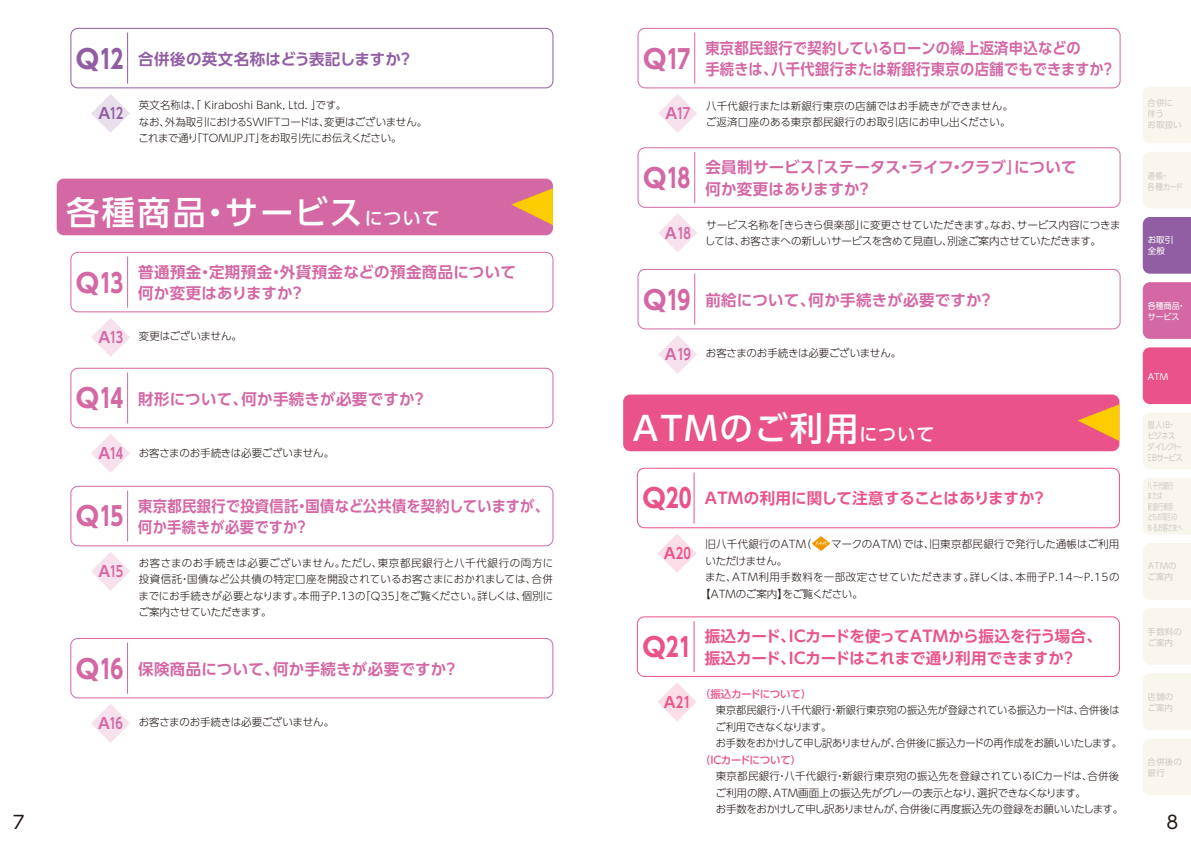
<style>
.page{position:relative;width:1191px;height:842px;background:#fff}
.page>*{position:absolute;margin:0;border:0;box-sizing:border-box;transform-origin:0 0}
.t1{font:500 33px "UD Shin Go Pro";letter-spacing:.075em;color:#fff}
.t2{font:700 26px "UD Shin Go Pro";letter-spacing:-.045em;color:#d368a4}
.t3{font:700 26px "UD Shin Go Pro";color:#e95389}
.t4{font:18px "UD Shin Go Pro";color:#221815}
.t5{font:700 15.5px/21.5px "UD Shin Go Pro De";letter-spacing:.015em;color:#d368a4}
.t6{font:700 15.5px/21.5px "UD Shin Go Pro De";letter-spacing:.015em;color:#d368a4;scale:.92 1}
.t7{font:700 15.5px/21.5px "UD Shin Go Pro De";letter-spacing:-.015em;color:#e95389}
.t8{font:700 15.5px "UD Shin Go Pro De";letter-spacing:.02em;color:#915da3}
.t9{font:700 15px "UD Shin Go Pro De";letter-spacing:-.075em;color:#d368a4}
.t10{font:700 15px "UD Shin Go Pro De";letter-spacing:.015em;color:#e95389}
.t11{font:700 15px "UD Shin Go Pro De";color:#915da3}
.t12{font:300 10.5px/16.5px "UD Shin Go Pro";letter-spacing:-.01em;color:#221815}
.t13{font:300 10.5px/16.5px "UD Shin Go Pro";letter-spacing:.02em;color:#221815}
.t14{font:300 10.5px "UD Shin Go Pro";letter-spacing:.05em;color:#221815}
.t15{font:300 10.5px "UD Shin Go Pro";letter-spacing:.025em;color:#221815}
.t16{font:500 10.5px "UD Shin Go Pro";letter-spacing:-.035em;color:#e95389}
.t17{font:500 10.5px "UD Shin Go Pro";letter-spacing:-.06em;color:#e95389}
.t18{font:300 10.5px "UD Shin Go Pro";letter-spacing:-.035em;color:#221815}
.t19{font:8.5px/11px "UD Shin Go Pro";color:#d3d3d4}
.t20{font:8.5px/10.5px "UD Shin Go Pro";color:#d3d3d4;scale:.6 1}
.t21{font:8.5px/11px "UD Shin Go Pro";letter-spacing:-.065em;color:#d3d3d4;scale:.87 1}
.t22{font:8.5px/11px "UD Shin Go Pro";color:#fff;scale:.94 1}
.t23{font:8.5px/11px "UD Shin Go Pro";color:#fff}
.t24{font:8.5px/11px "UD Shin Go Pro";color:#d3d3d4;scale:.9 1}
.s1{font-family:"UD Shin Go Pro";font-size:26px}
.s2{font-size:18px}
.s3{font-family:"UD Shin Go Pro De";font-weight:700;font-size:15px;color:#d368a4}
</style>
<div class="page">
<div style="left:57px;top:179px;width:496px;height:56px;background:#d368a4;border-radius:7px"></div>
<div style="left:70px;top:28px;width:483px;height:60px;border:1px solid #915da3;border-radius:7px"></div>
<hr style="left:127px;top:33px;width:1px;height:51px;background:#915da3">
<div style="left:70px;top:252px;width:483px;height:60px;border:1px solid #d368a4;border-radius:7px"></div>
<hr style="left:127px;top:257px;width:1px;height:51px;background:#d368a4">
<div style="left:637px;top:147px;width:483px;height:61px;border:1px solid #d368a4;border-radius:7px"></div>
<hr style="left:694px;top:152px;width:1px;height:51px;background:#d368a4">
<div style="left:637px;top:269px;width:483px;height:60px;border:1px solid #d368a4;border-radius:7px"></div>
<hr style="left:694px;top:274px;width:1px;height:51px;background:#d368a4">
<div style="left:637px;top:468px;width:483px;height:60px;border:1px solid #e95389;border-radius:7px"></div>
<hr style="left:693px;top:472px;width:1px;height:51px;background:#e95389">
<div style="left:637px;top:616px;width:483px;height:61px;border:1px solid #e95389;border-radius:7px"></div>
<hr style="left:693px;top:621px;width:1px;height:51px;background:#e95389">
<div style="left:70px;top:368px;width:483px;height:60px;border:1px solid #d368a4;border-radius:7px"></div>
<hr style="left:127px;top:372px;width:1px;height:51px;background:#d368a4">
<div style="left:70px;top:486px;width:483px;height:60px;border:1px solid #d368a4;border-radius:7px"></div>
<hr style="left:127px;top:490px;width:1px;height:51px;background:#d368a4">
<div style="left:70px;top:638px;width:483px;height:60px;border:1px solid #d368a4;border-radius:7px"></div>
<hr style="left:127px;top:643px;width:1px;height:51px;background:#d368a4">
<div style="left:637px;top:28px;width:483px;height:60px;border:1px solid #d368a4;border-radius:7px"></div>
<hr style="left:694px;top:33px;width:1px;height:51px;background:#d368a4">
<div style="left:623px;top:394px;width:496px;height:57px;background:#e95389;border-radius:7px"></div>
<svg style="left:1078px;top:404px;width:41px;height:37px"></svg>
<svg style="left:511px;top:188px;width:42px;height:37px"></svg>
<svg style="left:91px;top:94px;width:39px;height:39px"></svg>
<svg style="left:91px;top:318px;width:39px;height:39px"></svg>
<svg style="left:658px;top:213px;width:39px;height:39px"></svg>
<svg style="left:658px;top:335px;width:39px;height:39px"></svg>
<svg style="left:658px;top:534px;width:38px;height:39px"></svg>
<svg style="left:658px;top:683px;width:38px;height:38px"></svg>
<svg style="left:91px;top:434px;width:39px;height:39px"></svg>
<svg style="left:91px;top:552px;width:39px;height:39px"></svg>
<svg style="left:91px;top:704px;width:39px;height:39px"></svg>
<svg style="left:658px;top:94px;width:39px;height:39px"></svg>
<svg style="left:812px;top:536px;width:18px;height:15px"></svg>
<div style="left:1143px;top:87px;width:48px;height:56px;background:#f9f6ee"></div>
<div style="left:1143px;top:152px;width:48px;height:56px;background:#f9f6ee"></div>
<div style="left:1142px;top:217px;width:49px;height:57px;background:#915da3"></div>
<div style="left:1142px;top:282px;width:49px;height:57px;background:#d368a4"></div>
<div style="left:1143px;top:413px;width:48px;height:56px;background:#f9f6ee"></div>
<div style="left:1143px;top:543px;width:48px;height:57px;background:#f9f6ee"></div>
<div style="left:1143px;top:608px;width:48px;height:57px;background:#f9f6ee"></div>
<div style="left:1143px;top:674px;width:48px;height:56px;background:#f9f6ee"></div>
<div style="left:1143px;top:739px;width:48px;height:56px;background:#f9f6ee"></div>
<div style="left:1142px;top:347px;width:49px;height:57px;background:#e95389"></div>
<div style="left:1143px;top:478px;width:48px;height:56px;background:#f9f6ee"></div>
<h3 class="t8" style="left:76px;top:46px;width:339px"><span class="s1">Q12</span> 合併後の英文名称はどう表記しますか？</h3>
<p class="t12" style="left:138px;top:97px;width:290px">英文名称は、「 Kiraboshi Bank, Ltd. 」です。<br>なお、外為取引におけるSWIFTコードは、変更はございません。これまで通り「TOMIJPJT」をお取引先にお伝えください。</p>
<h3 class="t11" style="left:98px;top:101px;width:26px">A12</h3>
<h1 class="t1" style="left:66px;top:186px;width:375px">各種商品・サービス<span class="s2">について</span></h1>
<h2 class="t2" style="left:76px;top:261px;width:49px">Q13</h2>
<h3 class="t5" style="left:138px;top:261px;width:379px">普通預金・定期預金・外貨預金などの預金商品について何か変更はありますか？</h3>
<p class="t12" style="left:98px;top:328px;width:145px"><span class="s3">A13</span> 変更はございません。</p>
<h3 class="t5" style="left:76px;top:387px;width:352px"><span class="s1">Q14</span> 財形について、何か手続きが必要ですか？</h3>
<p class="t12" style="left:98px;top:444px;width:237px"><span class="s3">A14</span> お客さまのお手続きは必要ございません。</p>
<h2 class="t2" style="left:76px;top:495px;width:49px">Q15</h2>
<h3 class="t6" style="left:138px;top:495px;width:448px">東京都民銀行で投資信託・国債など公共債を契約していますが、何か手続きが必要ですか？</h3>
<p class="t12" style="left:138px;top:554px;width:416px;text-align:justify">お客さまのお手続きは必要ございません。ただし、東京都民銀行と八千代銀行の両方に投資信託・国債など公共債の特定口座を開設されているお客さまにおかれましては、合併までにお手続きが必要となります。本冊子P.13の「Q35」をご覧ください。詳しくは、個別にご案内させていただきます。</p>
<h3 class="t9" style="left:98px;top:559px;width:26px">A15</h3>
<h2 class="t2" style="left:643px;top:37px;width:49px">Q17</h2>
<h3 class="t6" style="left:705px;top:37px;width:447px">東京都民銀行で契約しているローンの繰上返済申込などの<br>手続きは、八千代銀行または新銀行東京の店舗でもできますか？</h3>
<p class="t13" style="left:705px;top:97px;width:309px">八千代銀行または新銀行東京の店舗ではお手続きができません。ご返済口座のある東京都民銀行のお取引店にお申し出ください。</p>
<h3 class="t9" style="left:665px;top:101px;width:26px">A17</h3>
<h2 class="t2" style="left:643px;top:157px;width:49px">Q18</h2>
<h3 class="t5" style="left:705px;top:156px;width:373px">会員制サービス「ステータス・ライフ・クラブ」について何か変更はありますか？</h3>
<p class="t12" style="left:705px;top:216px;width:417px">サービス名称を「きらきら倶楽部」に変更させていただきます。なお、サービス内容につきましては、お客さまへの新しいサービスを含めて見直し、別途ご案内させていただきます。</p>
<h3 class="t9" style="left:665px;top:221px;width:27px">A18</h3>
<h3 class="t5" style="left:643px;top:289px;width:352px"><span class="s1">Q19</span> 前給について、何か手続きが必要ですか？</h3>
<p class="t12" style="left:665px;top:345px;width:238px"><span class="s3">A19</span> お客さまのお手続きは必要ございません。</p>
<h1 class="t1" style="left:633px;top:402px;width:303px">ATMのご利用<span class="s2">について</span></h1>
<h3 class="t7" style="left:642px;top:487px;width:406px"><span class="s1">Q20</span> ＡＴＭの利用に関して注意することはありますか？</h3>
<p class="t15" style="left:705px;top:536px;width:415px">旧八千代銀行のATM（　 マークのATM）では、旧東京都民銀行で発行した通帳はご利用</p>
<p class="t18" style="left:705px;top:552px;width:84px">いただけません。</p>
<p class="t14" style="left:705px;top:569px;width:416px">また、ATM利用手数料を一部改定させていただきます。詳しくは、本冊子P.14～P.15の</p>
<p class="t12" style="left:700px;top:585px;width:164px">【ATMのご案内】をご覧ください。</p>
<h3 class="t10" style="left:663px;top:541px;width:29px">A20</h3>
<p class="t19" style="left:1147px;top:97px;width:35px">合併に伴う<br>お取扱い</p>
<p class="t24" style="left:1147px;top:170px;width:41px">通帳・<br>各種カード</p>
<p class="t23" style="left:1147px;top:234px;width:27px">お取引全般</p>
<p class="t22" style="left:1147px;top:300px;width:42px">各種商品・サービス</p>
<p class="t23" style="left:1147px;top:371px;width:22px">ATM</p>
<p class="t21" style="left:1147px;top:419px;width:44px">個人IB・ビジネスダイレクト・<br>EBサービス</p>
<p class="t20" style="left:1147px;top:480px;width:60px">八千代銀行<br>または<br>新銀行東京<br>ともお取引のあるお客さまへ</p>
<p class="t19" style="left:1147px;top:560px;width:31px">ATMのご案内</p>
<p class="t19" style="left:1147px;top:626px;width:36px">手数料のご案内</p>
<h2 class="t3" style="left:642px;top:626px;width:51px">Q21</h2>
<h3 class="t7" style="left:704px;top:625px;width:399px">振込カード、ＩＣカードを使ってＡＴＭから振込を行う場合、振込カード、ＩＣカードはこれまで通り利用できますか？</h3>
<p class="t16" style="left:700px;top:685px;width:113px">（振込カードについて）</p>
<p class="t12" style="left:715px;top:702px;width:408px">東京都民銀行・八千代銀行・新銀行東京宛の振込先が登録されている振込カードは、合併後はご利用できなくなります。<br>お手数をおかけして申し訳ありませんが、合併後に振込カードの再作成をお願いいたします。</p>
<p class="t17" style="left:700px;top:751px;width:103px">（ＩＣカードについて）</p>
<p class="t12" style="left:715px;top:768px;width:409px">東京都民銀行・八千代銀行・新銀行東京宛の振込先を登録されているＩＣカードは、合併後ご利用の際、ATM画面上の振込先がグレーの表示となり、選択できなくなります。<br>お手数をおかけして申し訳ありませんが、合併後に再度振込先の登録をお願いいたします。</p>
<h3 class="t5" style="left:76px;top:658px;width:384px"><span class="s1">Q16</span> 保険商品について、何か手続きが必要ですか？</h3>
<p class="t12" style="left:98px;top:714px;width:237px"><span class="s3">A16</span> お客さまのお手続きは必要ございません。</p>
<p class="t19" style="left:1147px;top:691px;width:27px">店舗のご案内</p>
<h3 class="t10" style="left:663px;top:690px;width:29px">A21</h3>
<p class="t19" style="left:1147px;top:756px;width:36px">合併後の銀行</p>
<h3 class="t4" style="left:13px;top:808px;width:13px">7</h3>
<h3 class="t4" style="left:1166px;top:808px;width:13px">8</h3>
</div>
